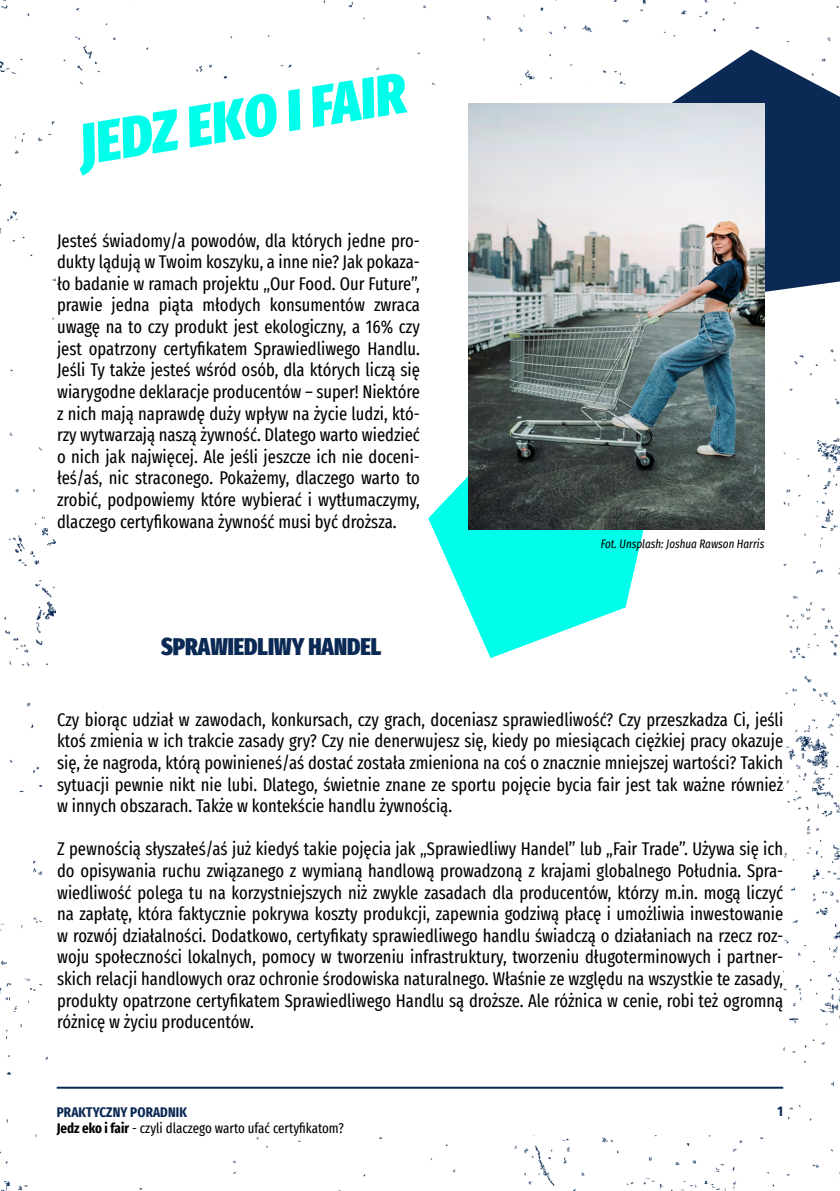
<style>
.page{position:relative;width:840px;height:1191px;background:#fff}
.page>*{position:absolute;margin:0;border:0;box-sizing:border-box;transform-origin:0 0}
.t1{font:italic 900 extra-condensed 58px "Fira Sans";color:#00ffeb}
.t2{font:900 extra-condensed 24px "Fira Sans";color:#0a2954}
.t3{font:extra-condensed 18px/21.6px "Fira Sans";color:#000;text-align:justify}
.t4{font:extra-condensed 14px "Fira Sans";color:#000}
.t5{font:700 extra-condensed 14px "Fira Sans";letter-spacing:.01em;color:#0a2954}
.t6{font:italic extra-condensed 12px "Fira Sans";color:#000}
.s1{font-weight:700}
</style>
<div class="page">
<img style="left:0;top:0;width:839px;height:1191px">
<div style="left:57px;top:85px;width:725px;height:1049px;background:#fff"></div>
<hr style="left:57px;top:1086px;width:725px;height:2px;background:#0a2954">
<svg style="left:638px;top:50px;width:201px;height:254px;fill:#0a2954"></svg>
<svg style="left:428px;top:514px;width:227px;height:144px"></svg>
<svg style="left:432px;top:476px;width:190px;height:149px"></svg>
<img style="left:468px;top:104px;width:296px;height:425px">
<h1 class="t1" style="left:71px;top:94px;width:331px;rotate:-9deg">jedz eko i fair</h1>
<p class="t3" style="left:57px;top:229px;width:364px">Jesteś świadomy/a powodów, dla których jedne pro&shy;dukty lądują w Twoim koszyku, a inne nie? Jak pokaza&shy;ło badanie w ramach projektu „Our Food. Our Future”, prawie jedna piąta młodych konsumentów zwraca uwagę na to czy produkt jest ekologiczny, a 16% czy jest opatrzony certyfikatem Sprawiedliwego Handlu.<br>Jeśli Ty także jesteś wśród osób, dla których liczą się wiarygodne deklaracje producentów – super! Niektóre z nich mają naprawdę duży wpływ na życie ludzi, któ&shy;rzy wytwarzają naszą żywność. Dlatego warto wiedzieć o nich jak najwięcej. Ale jeśli jeszcze ich nie doceni&shy;łeś/aś, nic straconego. Pokażemy, dlaczego warto to zrobić, podpowiemy które wybierać i wytłumaczymy, dlaczego certyfikowana żywność musi być droższa.</p>
<h2 class="t2" style="left:161px;top:625px;width:221px">SPRAWIEDLIWY HANDEL</h2>
<p class="t6" style="left:600px;top:535px;width:165px">Fot. Unsplash: Joshua Rawson Harris</p>
<p class="t3" style="left:57px;top:708px;width:727px">Czy biorąc udział w zawodach, konkursach, czy grach, doceniasz sprawiedliwość? Czy przeszkadza Ci, jeśli ktoś zmienia w ich trakcie zasady gry? Czy nie denerwujesz się, kiedy po miesiącach ciężkiej pracy okazuje się, że nagroda, którą powinieneś/aś dostać została zmieniona na coś o znacznie mniejszej wartości? Takich sytuacji pewnie nikt nie lubi. Dlatego, świetnie znane ze sportu pojęcie bycia fair jest tak ważne również w innych obszarach. Także w kontekście handlu żywnością.</p>
<p class="t3" style="left:57px;top:838px;width:727px">Z pewnością słyszałeś/aś już kiedyś takie pojęcia jak „Sprawiedliwy Handel” lub „Fair Trade”. Używa się ich do opisywania ruchu związanego z wymianą handlową prowadzoną z krajami globalnego Południa. Spra&shy;wiedliwość polega tu na korzystniejszych niż zwykle zasadach dla producentów, którzy m.in. mogą liczyć na zapłatę, która faktycznie pokrywa koszty produkcji, zapewnia godziwą płacę i umożliwia inwestowanie w rozwój działalności. Dodatkowo, certyfikaty sprawiedliwego handlu świadczą o działaniach na rzecz roz&shy;woju społeczności lokalnych, pomocy w tworzeniu infrastruktury, tworzeniu długoterminowych i partner&shy;skich relacji handlowych oraz ochronie środowiska naturalnego. Właśnie ze względu na wszystkie te zasady, produkty opatrzone certyfikatem Sprawiedliwego Handlu są droższe. Ale różnica w cenie, robi też ogromną różnicę w życiu producentów.</p>
<p class="t5" style="left:57px;top:1100px;width:132px">PRAKTYCZNY PORADNIK</p>
<p class="t5" style="left:777px;top:1099px;width:7px">1</p>
<p class="t4" style="left:57px;top:1117px;width:288px"><span class="s1">JEDZ EKO I FAIR</span> - czyli dlaczego warto ufać certyfikatom?</p>
</div>
